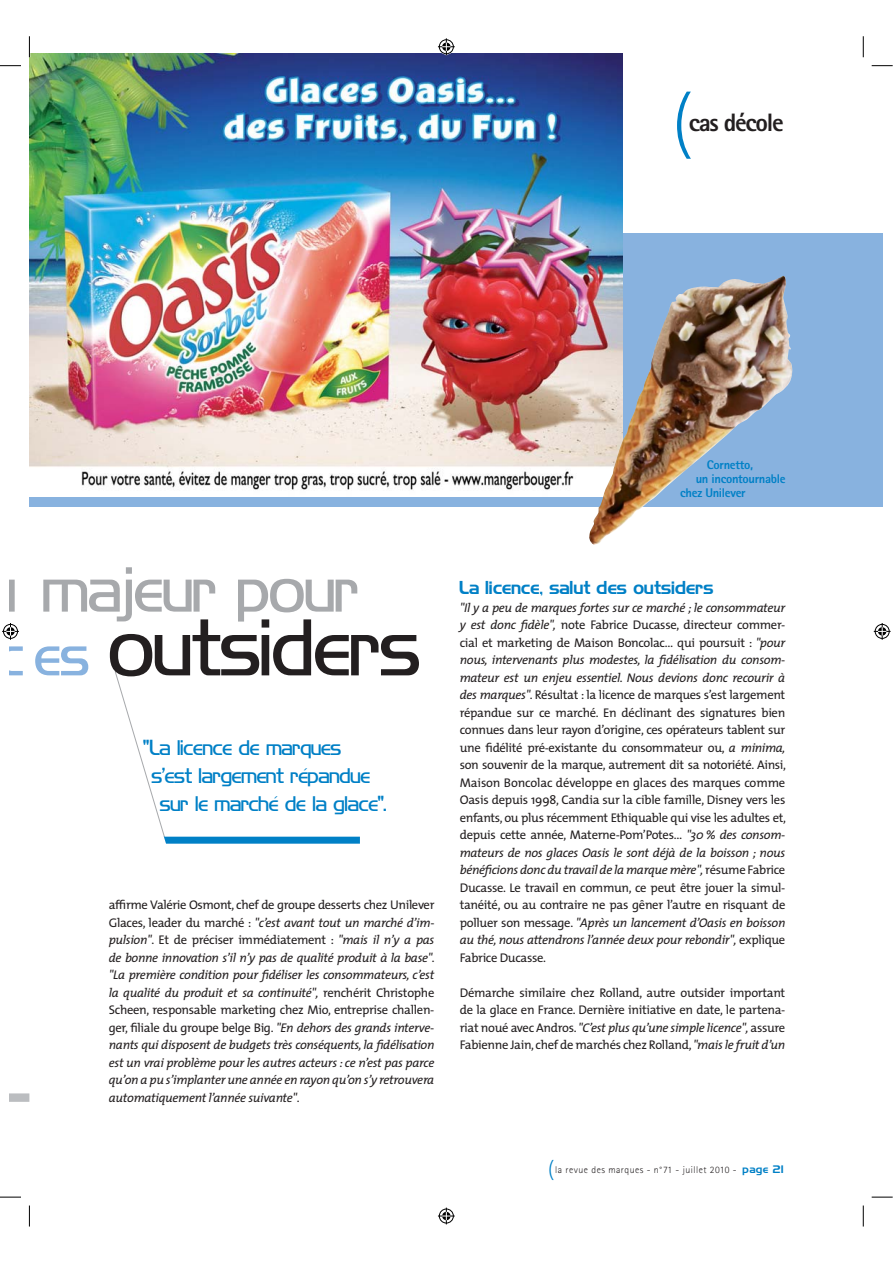
<style>
.page{position:relative;width:893px;height:1263px;background:#fff}
.page>*{position:absolute;margin:0;border:0;box-sizing:border-box;transform-origin:0 0}
.t1{font:74.25px "Hancock Park Light Laser";letter-spacing:-.025em;color:#231f20}
.t2{font:300 70.05px "The Mix";color:#0080c6}
.t3{font:58.8px "Hancock Park Light Laser";letter-spacing:-.025em;color:#a7a9ac}
.t4{font:800 25.2px "Rotis Sans Serif";letter-spacing:-.05em;color:#231f20}
.t5{font:19.65px "Hancock Park Light Laser";letter-spacing:-.025em;color:#0080c6}
.t6{font:16.8px "Hancock Park Laser";color:#0080c6}
.t7{font:12.6px/17.5px "The Mix";letter-spacing:-.025em;color:#231f20;text-align:justify}
.t8{font:italic 12.6px/17.5px "The Mix";letter-spacing:-.025em;color:#231f20;text-align:justify}
.t9{font:800 12.6px "Rotis Sans Serif";letter-spacing:-.025em;color:#0080c6}
.t10{font:300 9.75px "Rotis Sans Serif";letter-spacing:.05em;color:#231f20}
.s1{font-size:53.25px;color:#88b2df}
.s2{font-style:normal}
.s3{font-style:italic}
.s4{font-family:"The Mix";font-size:21px;color:#0080c6}
.s5{font-family:"Hancock Park Laser";font-weight:400;color:#0080c6}
</style>
<div class="page">
<svg style="left:10px;top:1093px;width:19px;height:9px"></svg>
<div style="left:29px;top:233px;width:854px;height:274px;background:#88b2df"></div>
<img style="left:29px;top:54px;width:593px;height:443px">
<div style="left:161px;top:837px;width:199px;height:7px;background:#0080c6"></div>
<svg style="left:114px;top:671px;width:53px;height:173px"></svg>
<img style="left:588px;top:276px;width:205px;height:269px">
<svg style="left:0;top:65px;width:21px;height:1px"></svg>
<svg style="left:872px;top:65px;width:21px;height:1px"></svg>
<svg style="left:0;top:1197px;width:21px;height:1px"></svg>
<svg style="left:872px;top:1197px;width:21px;height:1px"></svg>
<svg style="left:29px;top:36px;width:1px;height:21px"></svg>
<svg style="left:29px;top:1206px;width:1px;height:21px"></svg>
<svg style="left:863px;top:36px;width:1px;height:21px"></svg>
<svg style="left:863px;top:1206px;width:1px;height:21px"></svg>
<svg style="left:438px;top:38px;width:17px;height:17px"></svg>
<svg style="left:438px;top:1208px;width:17px;height:16px"></svg>
<svg style="left:2px;top:623px;width:17px;height:17px"></svg>
<svg style="left:874px;top:623px;width:16px;height:17px"></svg>
<h2 class="t2" style="left:671px;top:91px;width:23px">(</h2>
<h3 class="t4" style="left:689px;top:114px;width:97px">cas décole</h3>
<p class="t9" style="left:707px;top:461px;width:48px">Cornetto,</p>
<p class="t9" style="left:696px;top:474px;width:91px">un incontournable</p>
<p class="t9" style="left:680px;top:488px;width:67px">chez Unilever</p>
<h3 class="t3" style="left:-13px;top:567px;width:375px">u majeur pour</h3>
<h1 class="t1" style="left:-2px;top:619px;width:426px"><span class="s1">c es</span> outsiders</h1>
<h3 class="t5" style="left:143px;top:740px;width:200px">"La licence de marques</h3>
<h3 class="t5" style="left:152px;top:768px;width:221px">s’est largement répandue</h3>
<h3 class="t5" style="left:160px;top:796px;width:228px">sur le marché de la glace".</h3>
<p class="t8" style="left:109px;top:897px;width:328px"><span class="s2">affirme Valérie Osmont, chef de groupe desserts chez Unilever Glaces, leader du marché :</span> "c’est avant tout un marché d’im&shy;pulsion"<span class="s2">. Et de préciser immédiatement :</span> "mais il n’y a pas de bonne innovation s’il n’y pas de qualité produit à la base". "La première condition pour fidéliser les consommateurs, c’est la qualité du produit et sa continuité", <span class="s2">renchérit Christophe Scheen, responsable marketing chez Mio, entreprise challen&shy;ger, filiale du groupe belge Big.</span> "En dehors des grands interve&shy;nants qui disposent de budgets très conséquents, la fidélisation est un vrai problème pour les autres acteurs : ce n’est pas parce qu’on a pu s’implanter une année en rayon qu’on s’y retrouvera automatiquement l’année suivante"<span class="s2">.</span></p>
<h3 class="t6" style="left:460px;top:581px;width:256px">La licence, salut des outsiders</h3>
<p class="t7" style="left:460px;top:600px;width:328px"><span class="s3">"Il y a peu de marques fortes sur ce marché ; le consommateur y est donc fidèle",</span> note Fabrice Ducasse, directeur commer&shy;cial et marketing de Maison Boncolac… qui poursuit : <span class="s3">"pour nous, intervenants plus modestes, la fidélisation du consom&shy;mateur est un enjeu essentiel. Nous devions donc recourir à des marques"</span>. Résultat : la licence de marques s’est largement répandue sur ce marché. En déclinant des signatures bien connues dans leur rayon d’origine, ces opérateurs tablent sur une fidélité pré-existante du consommateur ou, <span class="s3">a minima, </span>son souvenir de la marque, autrement dit sa notoriété. Ainsi, Maison Boncolac développe en glaces des marques comme Oasis depuis 1998, Candia sur la cible famille, Disney vers les enfants, ou plus récemment Ethiquable qui vise les adultes et, depuis cette année, Materne-Pom’Potes… <span class="s3">"30 % des consom&shy;mateurs de nos glaces Oasis le sont déjà de la boisson ; nous bénéficions donc du travail de la marque mère",</span> résume Fabrice Ducasse. Le travail en commun, ce peut être jouer la simul&shy;tanéité, ou au contraire ne pas gêner l’autre en risquant de polluer son message. <span class="s3">"Après un lancement d’Oasis en boisson au thé, nous attendrons l’année deux pour rebondir",</span> explique Fabrice Ducasse.</p>
<p class="t7" style="left:460px;top:985px;width:327px">Démarche similaire chez Rolland, autre outsider important de la glace en France. Dernière initiative en date, le partena&shy;riat noué avec Andros. <span class="s3">"C’est plus qu’une simple licence",</span> assure Fabienne Jain, chef de marchés chez Rolland, <span class="s3">"mais le fruit d’un</span></p>
<p class="t10" style="left:548px;top:1166px;width:237px"><span class="s4">(</span>la revue des marques - n°71 - juillet 2010 - <span class="s5">page 21</span></p>
</div>
